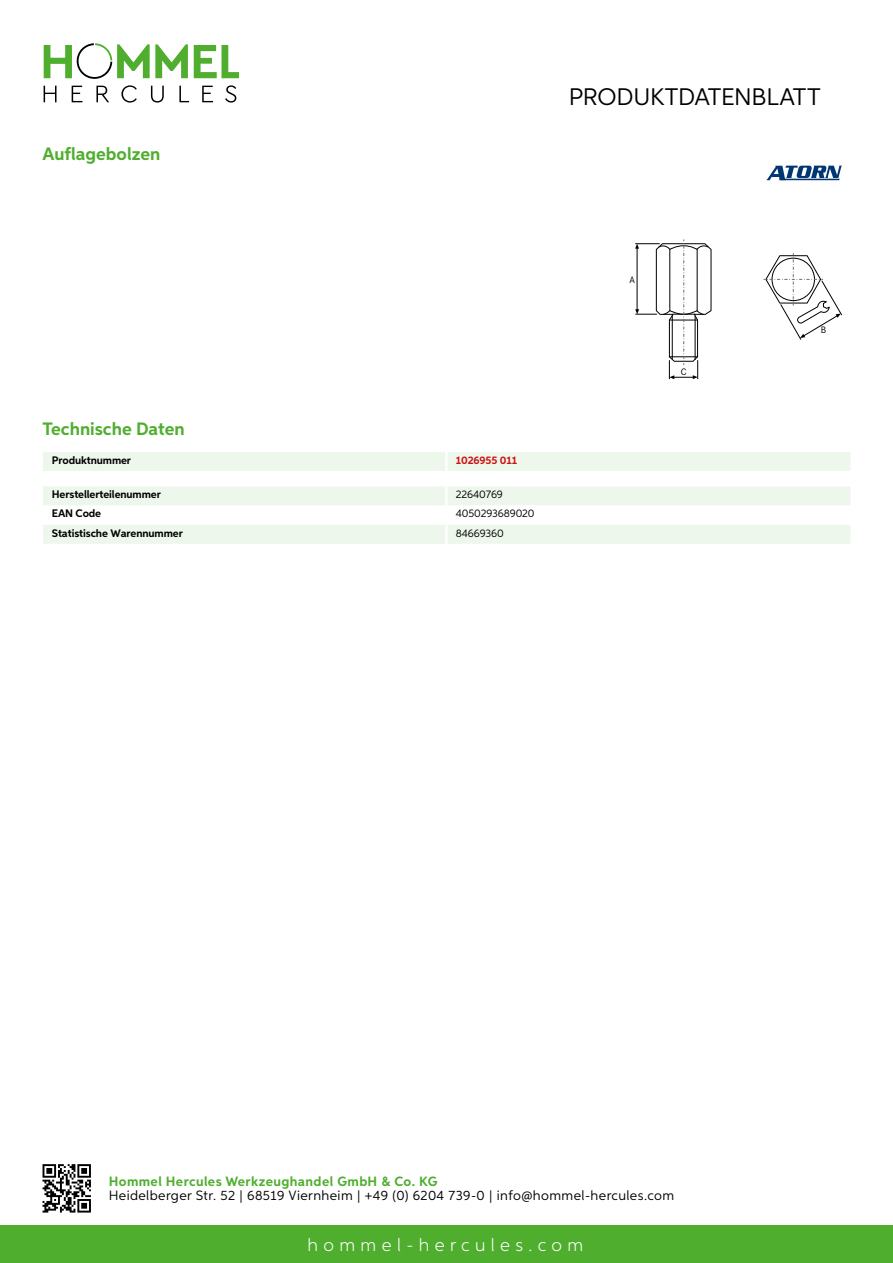
<style>
.page{position:relative;width:893px;height:1263px;background:#fff}
.page>*{position:absolute;margin:0;border:0;box-sizing:border-box;transform-origin:0 0}
.t1{font:24px "Aspira";letter-spacing:-.01em;color:#000}
.t2{font:700 18px "Aspira";color:#50ae2f}
.t3{font:300 18px "Aspira";letter-spacing:.3em;color:#fff}
.t4{font:13.5px "Aspira";letter-spacing:.03em;color:#000}
.t5{font:700 13.5px "Aspira";letter-spacing:.03em;color:#50ae2f}
.t6{font:700 10.95px "Aspira";letter-spacing:-.01em;color:#000}
.t7{font:10.95px "Aspira";letter-spacing:-.01em;color:#000}
.t8{font:700 10.95px "Aspira";letter-spacing:-.01em;color:#cd1013}
.t9{font:9.75px "Corporate S";color:#000}
</style>
<div class="page">
<div style="left:0;top:1226px;width:893px;height:37px;background:#50ae2f"></div>
<svg style="left:43px;top:1164px;width:48px;height:48px"></svg>
<svg style="left:194px;top:45px;width:45px;height:33px"></svg>
<svg style="left:44px;top:43px;width:144px;height:36px"></svg>
<svg style="left:44px;top:86px;width:13px;height:16px"></svg>
<svg style="left:72px;top:86px;width:10px;height:16px"></svg>
<svg style="left:96px;top:86px;width:13px;height:16px"></svg>
<svg style="left:121px;top:85px;width:16px;height:18px"></svg>
<svg style="left:151px;top:86px;width:13px;height:17px"></svg>
<svg style="left:179px;top:86px;width:10px;height:16px"></svg>
<svg style="left:202px;top:86px;width:11px;height:16px"></svg>
<svg style="left:225px;top:85px;width:11px;height:18px"></svg>
<div style="left:43px;top:452px;width:807px;height:19px;background:#eef7eb"></div>
<hr style="left:445px;top:452px;width:3px;height:19px;background:#fff">
<svg style="left:43px;top:486px;width:807px;height:58px"></svg>
<hr style="left:445px;top:525px;width:3px;height:19px;background:#fff">
<svg style="left:635px;top:240px;width:77px;height:139px"></svg>
<svg style="left:764px;top:253px;width:78px;height:87px"></svg>
<svg style="left:766px;top:166px;width:76px;height:14px"></svg>
<h2 class="t2" style="left:43px;top:142px;width:119px">Auflagebolzen</h2>
<h1 class="t1" style="left:569px;top:82px;width:253px">Produktdatenblatt</h1>
<h2 class="t2" style="left:43px;top:418px;width:144px">Technische Daten</h2>
<p class="t6" style="left:52px;top:453px;width:81px">Produktnummer</p>
<p class="t8" style="left:456px;top:453px;width:63px">1026955 011</p>
<p class="t6" style="left:52px;top:488px;width:111px">Herstellerteilenummer</p>
<p class="t7" style="left:456px;top:488px;width:49px">22640769</p>
<p class="t6" style="left:52px;top:507px;width:51px">EAN Code</p>
<p class="t7" style="left:456px;top:507px;width:80px">4050293689020</p>
<p class="t6" style="left:52px;top:526px;width:132px">Statistische Warennummer</p>
<p class="t7" style="left:456px;top:526px;width:49px">84669360</p>
<p class="t9" style="left:629px;top:274px;width:7px">A</p>
<p class="t9" style="left:681px;top:366px;width:7px">C</p>
<p class="t9" style="left:821px;top:324px;width:7px">B</p>
<p class="t5" style="left:109px;top:1172px;width:330px">Hommel Hercules Werkzeughandel GmbH &amp; Co. KG</p>
<p class="t4" style="left:109px;top:1187px;width:567px">Heidelberger Str. 52 | 68519 Viernheim | +49 (0) 6204 739-0 | info@hommel-hercules.com</p>
<h2 class="t3" style="left:307px;top:1234px;width:277px">hommel-hercules.com</h2>
</div>
